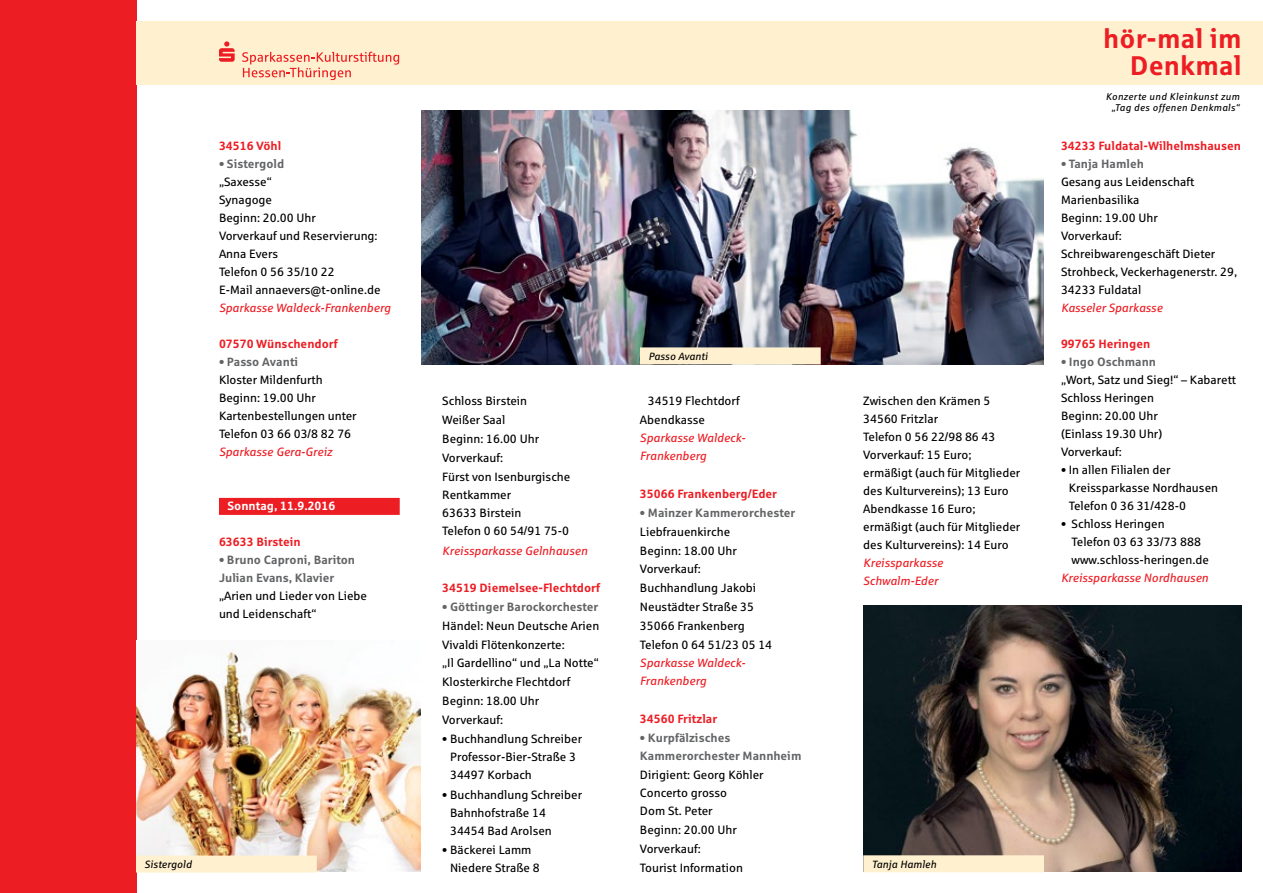
<style>
.page{position:relative;width:1263px;height:893px;background:#fff}
.page>*{position:absolute;margin:0;border:0;box-sizing:border-box;transform-origin:0 0}
.t1{font:700 27px/27px "Sparkasse Rg";letter-spacing:.005em;color:#ed1d24;text-align:right}
.t2{font:12px/18px "Sparkasse Rg";color:#000}
.t3{font:italic 12px/18px "Sparkasse Rg";color:#ed1d24}
.t4{font:700 12px/18px "Sparkasse Rg";color:#636466}
.t5{font:700 12px "Sparkasse Rg";color:#ed1d24}
.t6{font:700 12px "Sparkasse Rg";color:#fff}
.t7{font:italic 10.5px "Sparkasse Rg";letter-spacing:.005em;color:#000}
.t8{font:italic 9.75px/11.2px "Sparkasse Rg";letter-spacing:.035em;color:#000;text-align:center}
</style>
<div class="page">
<div style="left:0;top:0;width:136px;height:893px;background:#ed1d24"></div>
<div style="left:136px;top:21px;width:1127px;height:64px;background:#fff1d0"></div>
<svg style="left:242px;top:52px;width:157px;height:28px"></svg>
<svg style="left:219px;top:41px;width:16px;height:21px"></svg>
<div style="left:219px;top:498px;width:181px;height:17px;background:#ed1d24"></div>
<img style="left:421px;top:110px;width:623px;height:254px">
<div style="left:640px;top:347px;width:181px;height:17px;background:#fff1d0"></div>
<img style="left:136px;top:650px;width:285px;height:221px">
<img style="left:863px;top:606px;width:379px;height:265px">
<div style="left:136px;top:855px;width:181px;height:17px;background:#fff1d0"></div>
<div style="left:863px;top:855px;width:181px;height:17px;background:#fff1d0"></div>
<p class="t5" style="left:219px;top:138px;width:64px">34516 Vöhl</p>
<p class="t4" style="left:219px;top:155px;width:67px">• Sistergold</p>
<p class="t2" style="left:219px;top:173px;width:163px">„Saxesse“<br>Synagoge<br>Beginn: 20.00 Uhr<br>Vorverkauf und Reservierung:<br>Anna Evers<br>Telefon 0 56 35/10 22<br>E-Mail annaevers@t-online.de</p>
<p class="t3" style="left:219px;top:299px;width:173px">Sparkasse Waldeck-Frankenberg</p>
<p class="t5" style="left:219px;top:336px;width:120px">07570 Wünschendorf</p>
<p class="t4" style="left:219px;top:353px;width:81px">• Passo Avanti</p>
<p class="t2" style="left:219px;top:371px;width:139px">Kloster Mildenfurth<br>Beginn: 19.00 Uhr<br>Kartenbestellungen unter<br>Telefon 03 66 03/8 82 76</p>
<p class="t3" style="left:219px;top:443px;width:115px">Sparkasse Gera-Greiz</p>
<p class="t7" style="left:648px;top:350px;width:61px">Passo Avanti</p>
<p class="t2" style="left:640px;top:391px;width:101px;line-height:18.8px;text-indent:8px">34519 Flechtdorf<br>Abendkasse</p>
<p class="t3" style="left:640px;top:429px;width:107px">Sparkasse Waldeck-<br>Frankenberg</p>
<p class="t5" style="left:640px;top:486px;width:139px">35066 Frankenberg/Eder</p>
<p class="t4" style="left:640px;top:503px;width:157px">• Mainzer Kammerorchester</p>
<p class="t2" style="left:640px;top:522px;width:134px;line-height:18.8px">Liebfrauenkirche<br>Beginn: 18.00 Uhr<br>Vorverkauf:<br>Buchhandlung Jakobi<br>Neustädter Straße 35<br>35066 Frankenberg<br>Telefon 0 64 51/23 05 14</p>
<p class="t3" style="left:640px;top:654px;width:107px">Sparkasse Waldeck-<br>Frankenberg</p>
<p class="t5" style="left:640px;top:711px;width:79px">34560 Fritzlar</p>
<p class="t4" style="left:640px;top:728px;width:163px">• Kurpfälzisches<br>Kammerorchester Mannheim</p>
<p class="t2" style="left:640px;top:765px;width:125px;line-height:18.6px">Dirigient: Georg Köhler<br>Concerto grosso<br>Dom St. Peter<br>Beginn: 20.00 Uhr<br>Vorverkauf:<br>Tourist Information</p>
<p class="t2" style="left:863px;top:391px;width:159px">Zwischen den Krämen 5<br>34560 Fritzlar<br>Telefon 0 56 22/98 86 43<br>Vorverkauf: 15 Euro; ermäßigt (auch für Mitglieder des Kulturvereins); 13 Euro<br>Abendkasse 16 Euro; ermäßigt (auch für Mitglieder des Kulturvereins): 14 Euro</p>
<p class="t3" style="left:863px;top:553px;width:81px">Kreissparkasse<br>Schwalm-Eder</p>
<p class="t2" style="left:442px;top:391px;width:130px;line-height:19px">Schloss Birstein<br>Weißer Saal<br>Beginn: 16.00 Uhr<br>Vorverkauf:<br>Fürst von Isenburgische</p>
<p class="t2" style="left:442px;top:486px;width:128px">Rentkammer<br>63633 Birstein<br>Telefon 0 60 54/91 75-0</p>
<p class="t3" style="left:442px;top:541px;width:147px">Kreissparkasse Gelnhausen</p>
<p class="t5" style="left:442px;top:580px;width:159px">34519 Diemelsee-Flechtdorf</p>
<p class="t4" style="left:442px;top:597px;width:158px">• Göttinger Barockorchester</p>
<p class="t2" style="left:442px;top:616px;width:159px;line-height:19px">Händel: Neun Deutsche Arien<br>Vivaldi Flötenkonzerte:</p>
<p class="t2" style="left:442px;top:653px;width:158px;line-height:19px">„Il Gardellino“ und „La Notte“<br>Klosterkirche Flechtdorf<br>Beginn: 18.00 Uhr<br>Vorverkauf:</p>
<p class="t2" style="left:450px;top:730px;width:134px;text-indent:-8px">• Buchhandlung Schreiber<br>Professor-Bier-Straße 3<br>34497 Korbach</p>
<p class="t2" style="left:450px;top:785px;width:134px;text-indent:-8px">• Buchhandlung Schreiber<br>Bahnhofstraße 14<br>34454 Bad Arolsen</p>
<p class="t2" style="left:450px;top:840px;width:91px;text-indent:-8px">• Bäckerei Lamm<br>Niedere Straße 8</p>
<p class="t6" style="left:227px;top:498px;width:109px">Sonntag, 11.9.2016</p>
<p class="t5" style="left:219px;top:534px;width:83px">63633 Birstein</p>
<p class="t4" style="left:219px;top:551px;width:138px">• Bruno Caproni, Bariton<br>Julian Evans, Klavier</p>
<p class="t2" style="left:219px;top:587px;width:150px">„Arien und Lieder von Liebe und Leidenschaft“</p>
<p class="t7" style="left:145px;top:858px;width:49px">Sistergold</p>
<p class="t7" style="left:872px;top:857px;width:66px">Tanja Hamleh</p>
<h1 class="t1" style="left:1103px;top:24px;width:140px">hör-mal im<br>Denkmal</h1>
<p class="t8" style="left:1106px;top:91px;width:135px">Konzerte und Kleinkunst zum „Tag des offenen Denkmals“</p>
<p class="t5" style="left:1061px;top:138px;width:182px">34233 Fuldatal-Wilhelmshausen</p>
<p class="t4" style="left:1061px;top:155px;width:84px">• Tanja Hamleh</p>
<p class="t2" style="left:1061px;top:173px;width:178px">Gesang aus Leidenschaft<br>Marienbasilika<br>Beginn: 19.00 Uhr<br>Vorverkauf:<br>Schreibwarengeschäft Dieter<br>Strohbeck, Veckerhagenerstr. 29,<br>34233 Fuldatal</p>
<p class="t3" style="left:1061px;top:299px;width:103px">Kasseler Sparkasse</p>
<p class="t5" style="left:1061px;top:336px;width:91px">99765 Heringen</p>
<p class="t4" style="left:1061px;top:353px;width:97px">• Ingo Oschmann</p>
<p class="t2" style="left:1061px;top:371px;width:177px">„Wort, Satz und Sieg!“ – Kabarett<br>Schloss Heringen<br>Beginn: 20.00 Uhr<br>(Einlass 19.30 Uhr)<br>Vorverkauf:</p>
<p class="t2" style="left:1069px;top:461px;width:151px;text-indent:-8px">• In allen Filialen der<br>Kreissparkasse Nordhausen<br>Telefon 0 36 31/428-0</p>
<p class="t2" style="left:1071px;top:515px;width:139px;text-indent:-11px">• Schloss Heringen<br>Telefon 03 63 33/73 888 www.schloss-heringen.de</p>
<p class="t3" style="left:1061px;top:569px;width:149px">Kreissparkasse Nordhausen</p>
</div>
